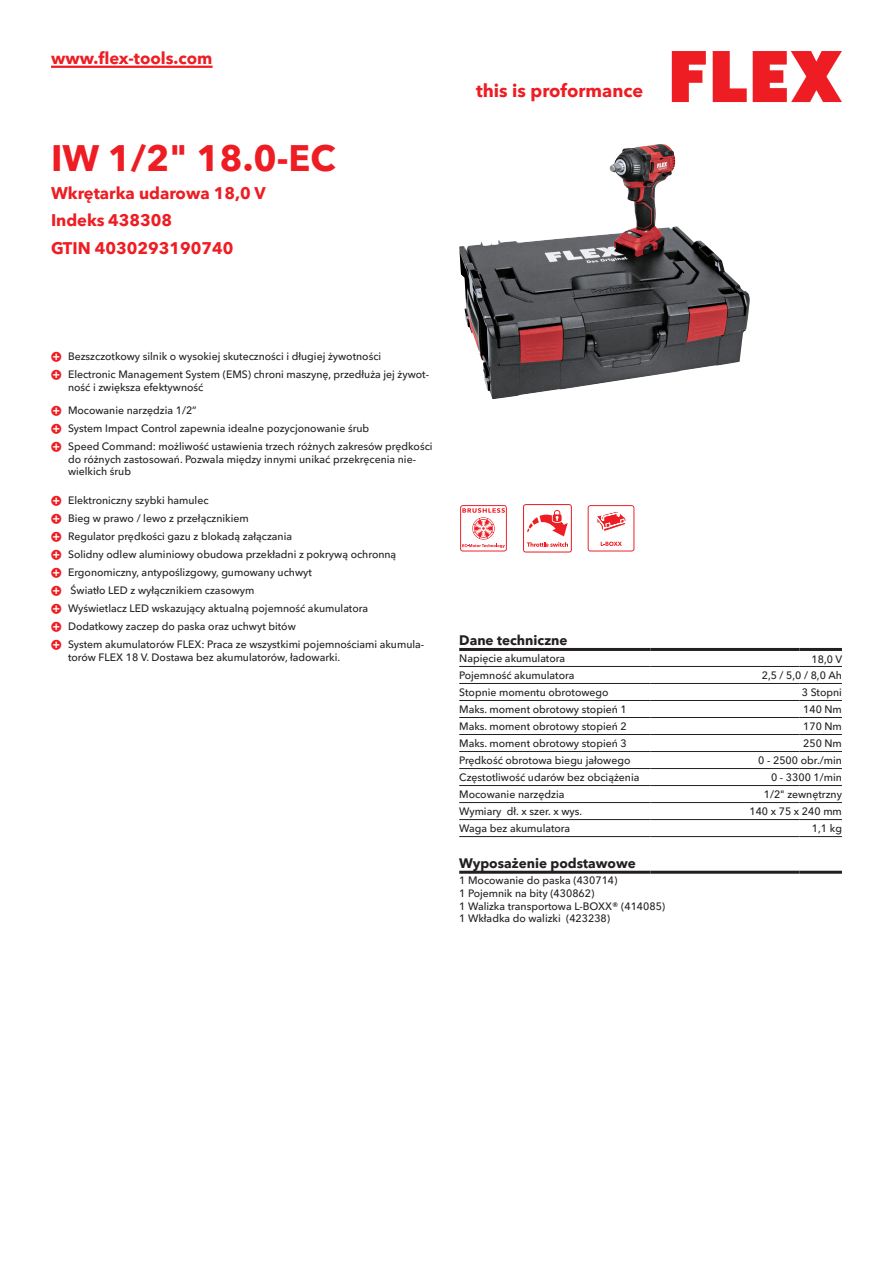
<style>
.page{position:relative;width:893px;height:1263px;background:#fff}
.page>*{position:absolute;margin:0;border:0;box-sizing:border-box;transform-origin:0 0}
.CB_AF_Product-name{font:700 36px "Avenir Next W1 G";color:#ee1d23}
.t1{font:700 18px "Avenir Next W1 G";color:#ee1d23}
.CB_AF_Product-short{font:700 16.5px "Avenir Next W1 G";color:#ee1d23}
.CB_AF_Order-number{font:700 16.5px "Avenir Next W1 G";color:#ee1d23}
.CB_AF_Table-headline{font:700 13.5px "Avenir Next W1 G";color:#231f20}
.CB_AF_Table-specific{font:500 10.5px/12.6px "Avenir Next W1 G";color:#231f20}
</style>
<div class="page">
<svg style="left:672px;top:51px;width:34px;height:51px"></svg>
<svg style="left:713px;top:51px;width:34px;height:51px"></svg>
<svg style="left:753px;top:51px;width:89px;height:51px"></svg>
<hr style="left:51px;top:66px;width:162px;height:2px;background:#ee1d23">
<img style="left:459px;top:144px;width:222px;height:255px">
<hr style="left:459px;top:666px;width:192px;height:1px;background:#231f20">
<hr style="left:651px;top:666px;width:148px;height:1px;background:#231f20">
<hr style="left:799px;top:666px;width:43px;height:1px;background:#231f20">
<hr style="left:459px;top:683px;width:192px;height:1px;background:#231f20">
<hr style="left:651px;top:683px;width:148px;height:1px;background:#231f20">
<hr style="left:799px;top:683px;width:43px;height:1px;background:#231f20">
<hr style="left:459px;top:700px;width:192px;height:1px;background:#231f20">
<hr style="left:651px;top:700px;width:148px;height:1px;background:#231f20">
<hr style="left:799px;top:700px;width:43px;height:1px;background:#231f20">
<hr style="left:459px;top:717px;width:192px;height:1px;background:#231f20">
<hr style="left:651px;top:717px;width:148px;height:1px;background:#231f20">
<hr style="left:799px;top:717px;width:43px;height:1px;background:#231f20">
<hr style="left:459px;top:734px;width:192px;height:1px;background:#231f20">
<hr style="left:651px;top:734px;width:148px;height:1px;background:#231f20">
<hr style="left:799px;top:734px;width:43px;height:1px;background:#231f20">
<hr style="left:459px;top:751px;width:192px;height:1px;background:#231f20">
<hr style="left:651px;top:751px;width:148px;height:1px;background:#231f20">
<hr style="left:799px;top:751px;width:43px;height:1px;background:#231f20">
<hr style="left:459px;top:768px;width:192px;height:1px;background:#231f20">
<hr style="left:651px;top:768px;width:148px;height:1px;background:#231f20">
<hr style="left:799px;top:768px;width:43px;height:1px;background:#231f20">
<hr style="left:459px;top:785px;width:192px;height:1px;background:#231f20">
<hr style="left:651px;top:785px;width:148px;height:1px;background:#231f20">
<hr style="left:799px;top:785px;width:43px;height:1px;background:#231f20">
<hr style="left:459px;top:802px;width:192px;height:1px;background:#231f20">
<hr style="left:651px;top:802px;width:148px;height:1px;background:#231f20">
<hr style="left:799px;top:802px;width:43px;height:1px;background:#231f20">
<hr style="left:459px;top:819px;width:192px;height:1px;background:#231f20">
<hr style="left:651px;top:819px;width:148px;height:1px;background:#231f20">
<hr style="left:799px;top:819px;width:43px;height:1px;background:#231f20">
<hr style="left:459px;top:836px;width:192px;height:1px;background:#231f20">
<hr style="left:651px;top:836px;width:148px;height:1px;background:#231f20">
<hr style="left:799px;top:836px;width:43px;height:1px;background:#231f20">
<hr style="left:459px;top:648px;width:192px;height:3px;background:#231f20">
<hr style="left:651px;top:648px;width:148px;height:3px;background:#231f20">
<hr style="left:799px;top:648px;width:43px;height:3px;background:#231f20">
<hr style="left:459px;top:871px;width:192px;height:3px;background:#231f20">
<hr style="left:651px;top:871px;width:148px;height:3px;background:#231f20">
<hr style="left:799px;top:871px;width:43px;height:3px;background:#231f20">
<svg style="left:460px;top:505px;width:47px;height:46px"></svg>
<svg style="left:523px;top:504px;width:49px;height:48px"></svg>
<svg style="left:588px;top:505px;width:46px;height:46px"></svg>
<h3 class="CB_AF_Product-short" style="left:51px;top:45px;width:163px">www.flex-tools.com</h3>
<p class="CB_AF_Product-name" style="left:51px;top:130px;width:286px">IW 1/2" 18.0-EC</p>
<p class="CB_AF_Product-short" style="left:51px;top:180px;width:216px">Wkrętarka udarowa 18,0 V</p>
<p class="CB_AF_Order-number" style="left:51px;top:207px;width:123px">Indeks 438308</p>
<p class="CB_AF_Order-number" style="left:51px;top:235px;width:184px">GTIN 4030293190740</p>
<h2 class="t1" style="left:476px;top:77px;width:169px">this is proformance</h2>
<p class="CB_AF_Table-specific" style="left:68px;top:349px;width:315px">Bezszczotkowy silnik o wysokiej skuteczności i długiej żywotności</p>
<p class="CB_AF_Table-specific" style="left:68px;top:367px;width:363px">Electronic Management System (EMS) chroni maszynę, przedłuża jej żywot&shy;ność i zwiększa efektywność</p>
<p class="CB_AF_Table-specific" style="left:68px;top:403px;width:130px">Mocowanie narzędzia 1/2”</p>
<p class="CB_AF_Table-specific" style="left:68px;top:421px;width:303px">System Impact Control zapewnia idealne pozycjonowanie śrub</p>
<p class="CB_AF_Table-specific" style="left:68px;top:439px;width:366px">Speed Command: możliwość ustawienia trzech różnych zakresów prędkości do różnych zastosowań. Pozwala między innymi unikać przekręcenia nie&shy;wielkich śrub</p>
<p class="CB_AF_Table-specific" style="left:68px;top:493px;width:142px">Elektroniczny szybki hamulec</p>
<p class="CB_AF_Table-specific" style="left:68px;top:511px;width:182px">Bieg w prawo / lewo z przełącznikiem</p>
<p class="CB_AF_Table-specific" style="left:68px;top:529px;width:226px">Regulator prędkości gazu z blokadą załączania</p>
<p class="CB_AF_Table-specific" style="left:68px;top:547px;width:330px">Solidny odlew aluminiowy obudowa przekładni z pokrywą ochronną</p>
<p class="CB_AF_Table-specific" style="left:68px;top:565px;width:245px">Ergonomiczny, antypoślizgowy, gumowany uchwyt</p>
<p class="CB_AF_Table-specific" style="left:71px;top:583px;width:185px">Światło LED z wyłącznikiem czasowym</p>
<p class="CB_AF_Table-specific" style="left:68px;top:601px;width:302px">Wyświetlacz LED wskazujący aktualną pojemność akumulatora</p>
<p class="CB_AF_Table-specific" style="left:68px;top:619px;width:229px">Dodatkowy zaczep do paska oraz uchwyt bitów</p>
<p class="CB_AF_Table-specific" style="left:68px;top:637px;width:358px">System akumulatorów FLEX: Praca ze wszystkimi pojemnościami akumula&shy;torów FLEX 18 V. Dostawa bez akumulatorów, ładowarki.</p>
<p class="CB_AF_Table-headline" style="left:459px;top:630px;width:110px">Dane techniczne</p>
<p class="CB_AF_Table-specific" style="left:459px;top:651px;width:107px">Napięcie akumulatora</p>
<p class="CB_AF_Table-specific" style="left:811px;top:652px;width:32px">18,0 V</p>
<p class="CB_AF_Table-specific" style="left:459px;top:668px;width:117px">Pojemność akumulatora</p>
<p class="CB_AF_Table-specific" style="left:762px;top:668px;width:82px">2,5 / 5,0 / 8,0 Ah</p>
<p class="CB_AF_Table-specific" style="left:459px;top:685px;width:151px">Stopnie momentu obrotowego</p>
<p class="CB_AF_Table-specific" style="left:802px;top:685px;width:42px">3 Stopni</p>
<p class="CB_AF_Table-specific" style="left:459px;top:702px;width:169px">Maks. moment obrotowy stopień 1</p>
<p class="CB_AF_Table-specific" style="left:803px;top:702px;width:40px">140 Nm</p>
<p class="CB_AF_Table-specific" style="left:459px;top:719px;width:169px">Maks. moment obrotowy stopień 2</p>
<p class="CB_AF_Table-specific" style="left:803px;top:719px;width:40px">170 Nm</p>
<p class="CB_AF_Table-specific" style="left:459px;top:736px;width:169px">Maks. moment obrotowy stopień 3</p>
<p class="CB_AF_Table-specific" style="left:803px;top:736px;width:40px">250 Nm</p>
<p class="CB_AF_Table-specific" style="left:459px;top:753px;width:173px">Prędkość obrotowa biegu jałowego</p>
<p class="CB_AF_Table-specific" style="left:758px;top:753px;width:85px">0 - 2500 obr./min</p>
<p class="CB_AF_Table-specific" style="left:459px;top:770px;width:182px">Częstotliwość udarów bez obciążenia</p>
<p class="CB_AF_Table-specific" style="left:771px;top:770px;width:72px">0 - 3300 1/min</p>
<p class="CB_AF_Table-specific" style="left:459px;top:787px;width:107px">Mocowanie narzędzia</p>
<p class="CB_AF_Table-specific" style="left:764px;top:787px;width:80px">1/2" zewnętrzny</p>
<p class="CB_AF_Table-specific" style="left:459px;top:804px;width:124px">Wymiary dł. x szer. x wys.</p>
<p class="CB_AF_Table-specific" style="left:749px;top:804px;width:94px">140 x 75 x 240 mm</p>
<p class="CB_AF_Table-specific" style="left:459px;top:821px;width:112px">Waga bez akumulatora</p>
<p class="CB_AF_Table-specific" style="left:812px;top:821px;width:32px">1,1 kg</p>
<p class="CB_AF_Table-headline" style="left:459px;top:852px;width:178px">Wyposażenie podstawowe</p>
<p class="CB_AF_Table-specific" style="left:459px;top:873px;width:207px">1 Mocowanie do paska (430714)<br>1 Pojemnik na bity (430862)<br>1 Walizka transportowa L-BOXX® (414085)<br>1 Wkładka do walizki (423238)</p>
</div>
